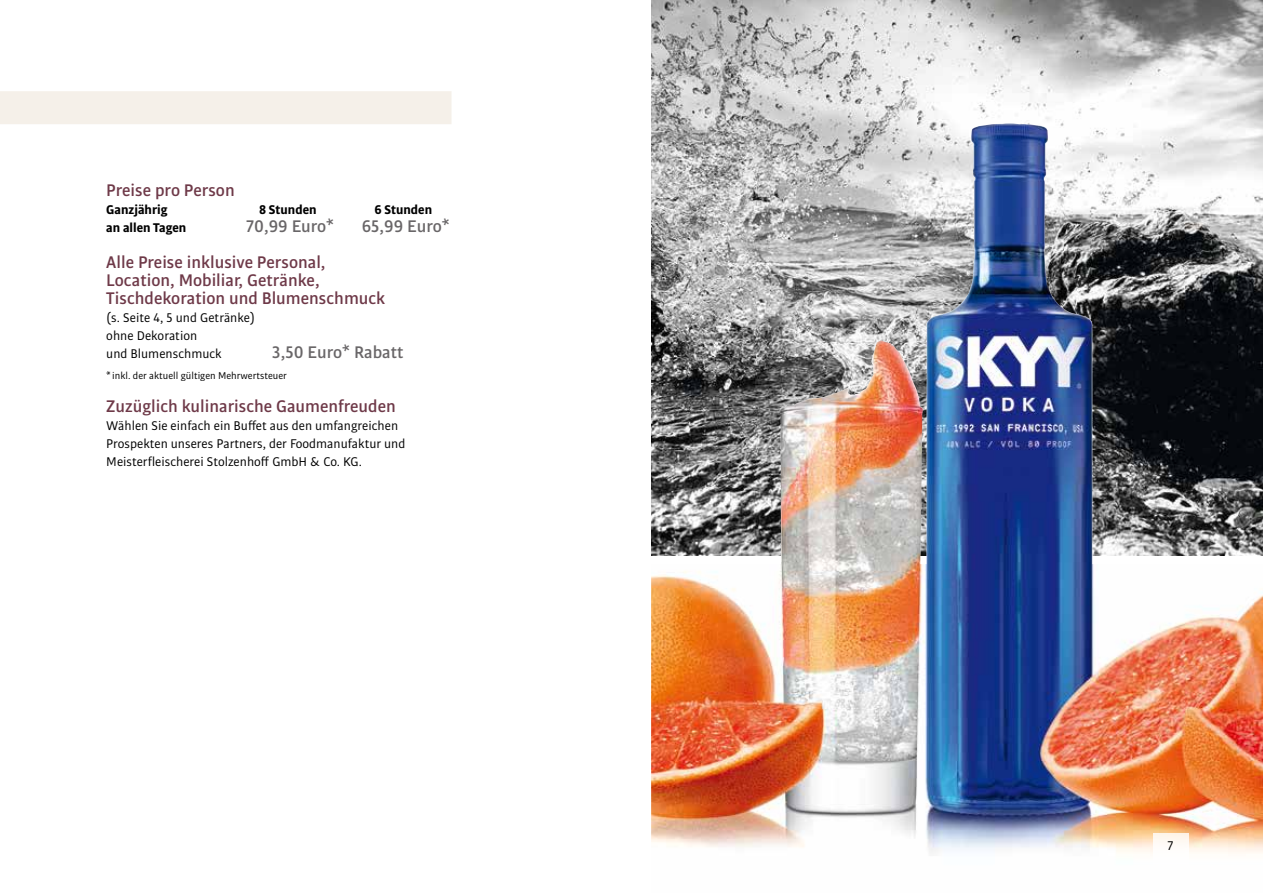
<style>
.page{position:relative;width:1263px;height:893px;background:#fff}
.page>*{position:absolute;margin:0;border:0;box-sizing:border-box;transform-origin:0 0}
.t1{font:500 18px/18px "Bulo";color:#6e3948}
.t2{font:500 18px "Bulo";color:#696668}
.t3{font:13.5px/18px "Bulo";color:#000}
.t4{font:700 13.5px "Bulo";color:#000}
.t5{font:10.5px "Bulo";color:#000}
</style>
<div class="page">
<img style="left:651px;top:0;width:612px;height:123px">
<img style="left:651px;top:123px;width:612px;height:731px">
<div style="left:1153px;top:834px;width:35px;height:59px;background:#fff"></div>
<div style="left:0;top:91px;width:451px;height:33px;background:#f5f0e9"></div>
<h1 class="t1" style="left:106px;top:181px;width:130px">Preise pro Person</h1>
<p class="t4" style="left:106px;top:201px;width:63px">Ganzjährig</p>
<p class="t4" style="left:259px;top:201px;width:59px">8 Stunden</p>
<p class="t4" style="left:374px;top:201px;width:59px">6 Stunden</p>
<p class="t4" style="left:106px;top:219px;width:82px">an allen Tagen</p>
<h1 class="t2" style="left:247px;top:215px;width:89px">70,99 Euro*</h1>
<h1 class="t2" style="left:362px;top:215px;width:90px">65,99 Euro*</h1>
<h1 class="t1" style="left:106px;top:253px;width:280px">Alle Preise inklusive Personal,<br>Location, Mobiliar, Getränke,<br>Tischdekoration und Blumenschmuck</h1>
<p class="t3" style="left:106px;top:309px;width:150px">(s. Seite 4, 5 und Getränke) ohne Dekoration<br>und Blumenschmuck</p>
<h1 class="t2" style="left:272px;top:341px;width:133px">3,50 Euro* Rabatt</h1>
<p class="t5" style="left:106px;top:369px;width:182px">* inkl. der aktuell gültigen Mehrwertsteuer</p>
<h1 class="t1" style="left:106px;top:397px;width:291px">Zuzüglich kulinarische Gaumenfreuden</h1>
<p class="t3" style="left:106px;top:417px;width:301px">Wählen Sie einfach ein Buffet aus den umfangreichen<br>Prospekten unseres Partners, der Foodmanufaktur und<br>Meisterfleischerei Stolzenhoff GmbH &amp; Co. KG.</p>
<p class="t3" style="left:1168px;top:836px;width:7px">7</p>
</div>
